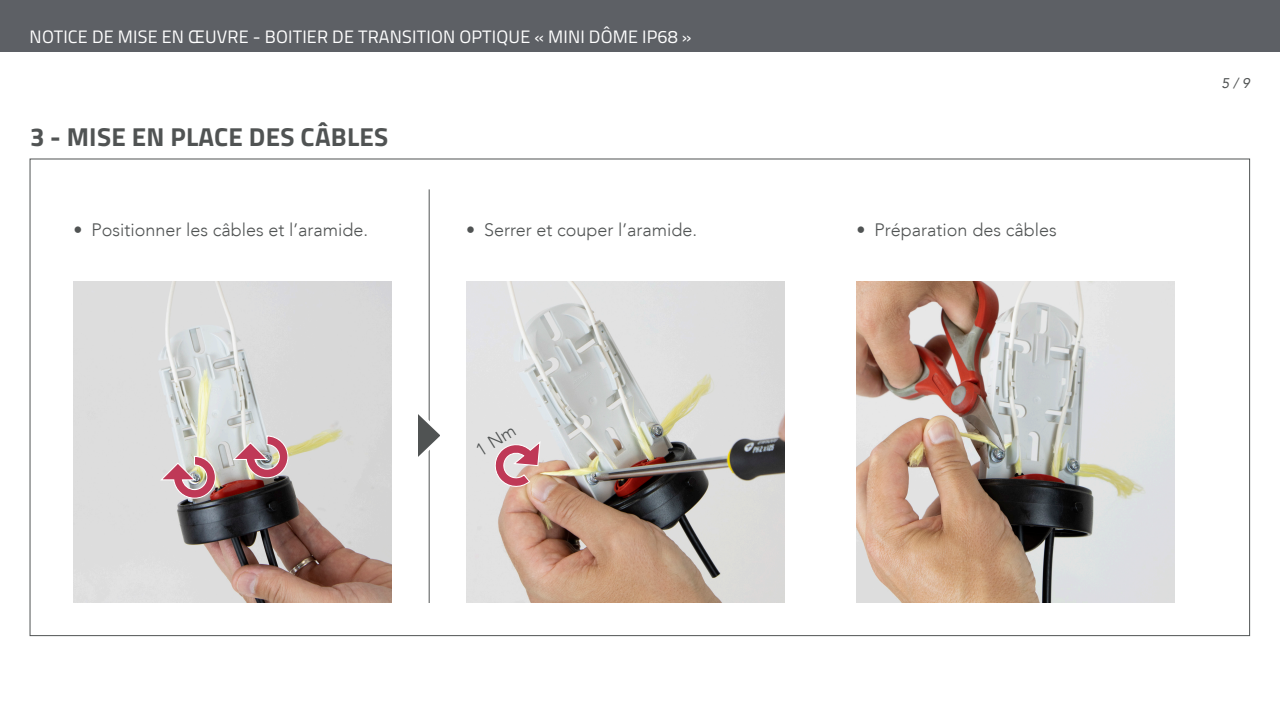
<style>
.page{position:relative;width:1280px;height:720px;background:#fff}
.page>*{position:absolute;margin:0;border:0;box-sizing:border-box;transform-origin:0 0}
.t1{font:700 26px "Titillium Web";letter-spacing:.01em;color:#505353}
.t2{font:300 18px "Avenir LT";color:#505353}
.t3{font:18px "Titillium Web";letter-spacing:.01em;color:#fff}
.t4{font:italic 14px "Avenir LT";color:#505353}
</style>
<div class="page">
<div style="left:0;top:0;width:1280px;height:51px;background:#5d6065"></div>
<img style="left:74px;top:281px;width:318px;height:322px">
<img style="left:466px;top:281px;width:318px;height:322px">
<img style="left:857px;top:281px;width:318px;height:322px">
<hr style="left:429px;top:189px;width:1px;height:414px;background:#505353">
<svg style="left:418px;top:404px;width:22px;height:63px"></svg>
<svg style="left:160px;top:455px;width:56px;height:44px;background:#cda1a6"></svg>
<svg style="left:232px;top:435px;width:57px;height:44px;background:#c69da2"></svg>
<svg style="left:476px;top:427px;width:65px;height:62px;background:#dbbcc0"></svg>
<p class="t3" style="left:30px;top:24px;width:663px">NOTICE DE MISE EN ŒUVRE - BOITIER DE TRANSITION OPTIQUE « MINI DÔME IP68 »</p>
<p class="t1" style="left:30px;top:117px;width:360px">3 - MISE EN PLACE DES CÂBLES</p>
<p class="t2" style="left:74px;top:219px;width:296px">• Positionner les câbles et l’aramide.</p>
<p class="t2" style="left:466px;top:219px;width:233px">• Serrer et couper l’aramide.</p>
<p class="t2" style="left:857px;top:219px;width:202px">• Préparation des câbles</p>
<p class="t4" style="left:1221px;top:75px;width:30px">5 / 9</p>
</div>
